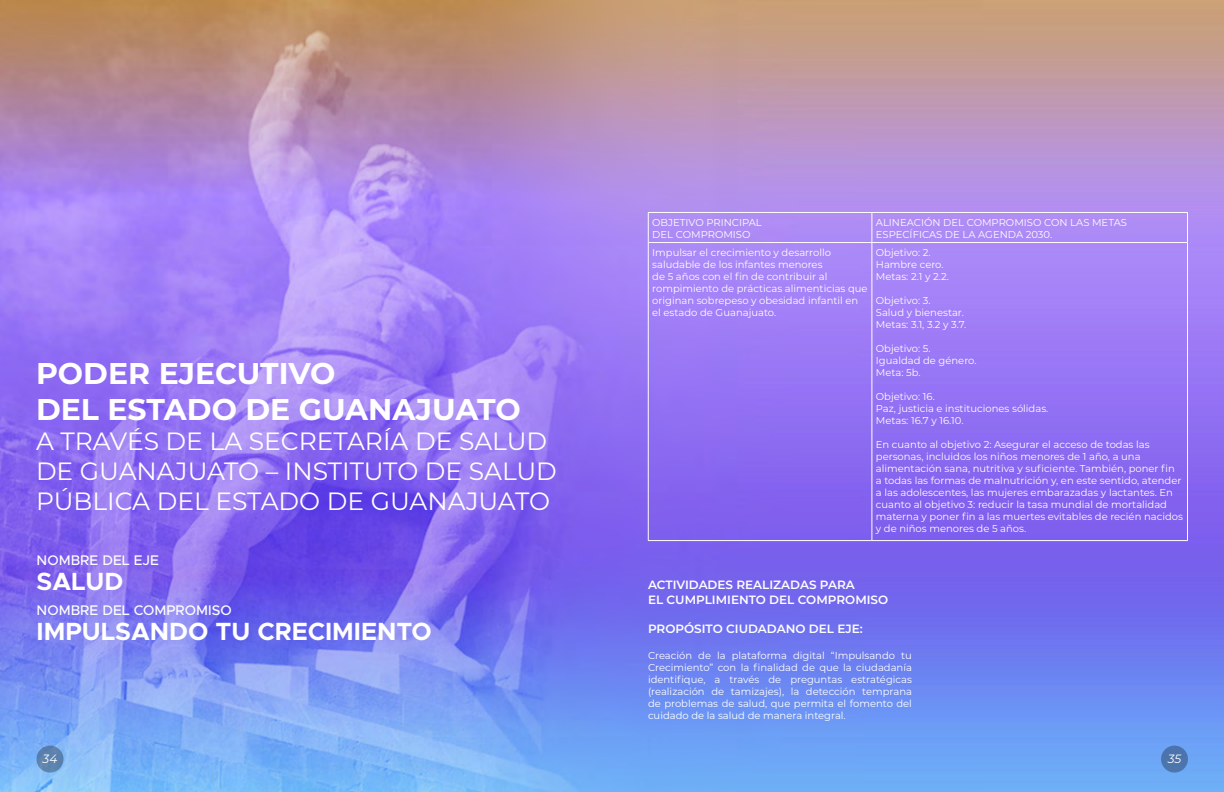
<style>
.page{position:relative;width:1224px;height:792px;background:#fff}
.page>*{position:absolute;margin:0;border:0;box-sizing:border-box;transform-origin:0 0}
.t1{font:700 30px/36px "Montserrat";color:#fff}
.t2{font:25px/30px "Montserrat";color:#fff}
.t3{font:700 25px "Metropolis";color:#fff}
.t4{font:500 14px "Metropolis";color:#fff}
.t5{font:600 12px/14.4px "Montserrat";color:#fff}
.t6{font:italic 12px "Montserrat";color:#fff}
.t7{font:10px/12px "Montserrat";color:#fff}
</style>
<div class="page">
<img style="left:0;top:0;width:1224px;height:792px">
<div style="left:37px;top:746px;width:26px;height:27px;background:#5d83ae;border-radius:50%"></div>
<div style="left:1161px;top:746px;width:27px;height:27px;background:#4c74ad;border-radius:50%"></div>
<hr style="left:1187px;top:243px;width:1px;height:297px;background:#fff">
<hr style="left:872px;top:540px;width:316px;height:1px;background:#fff">
<hr style="left:872px;top:212px;width:316px;height:1px;background:#fff">
<hr style="left:1187px;top:213px;width:1px;height:30px;background:#fff">
<hr style="left:649px;top:242px;width:223px;height:1px;background:#fff">
<hr style="left:872px;top:242px;width:315px;height:1px;background:#fff">
<hr style="left:648px;top:212px;width:224px;height:1px;background:#fff">
<hr style="left:648px;top:213px;width:1px;height:30px;background:#fff">
<hr style="left:648px;top:243px;width:1px;height:297px;background:#fff">
<hr style="left:648px;top:540px;width:224px;height:1px;background:#fff">
<svg style="left:871px;top:213px;width:1px;height:29px"></svg>
<hr style="left:871px;top:243px;width:1px;height:297px;background:#fff">
<h1 class="t1" style="left:36px;top:354px;width:486px">PODER EJECUTIVO<br>DEL ESTADO DE GUANAJUATO</h1>
<h2 class="t2" style="left:36px;top:426px;width:522px">A TRAVÉS DE LA SECRETARÍA DE SALUD<br>DE GUANAJUATO – INSTITUTO DE SALUD<br>PÚBLICA DEL ESTADO DE GUANAJUATO</h2>
<h3 class="t4" style="left:37px;top:551px;width:124px">NOMBRE DEL EJE</h3>
<h2 class="t3" style="left:37px;top:566px;width:88px">SALUD</h2>
<h3 class="t4" style="left:37px;top:601px;width:197px">NOMBRE DEL COMPROMISO</h3>
<h2 class="t3" style="left:37px;top:616px;width:397px">IMPULSANDO TU CRECIMIENTO</h2>
<p class="t7" style="left:652px;top:216px;width:111px">OBJETIVO PRINCIPAL<br>DEL COMPROMISO</p>
<p class="t7" style="left:876px;top:216px;width:253px">ALINEACIÓN DEL COMPROMISO CON LAS METAS<br>ESPECÍFICAS DE LA AGENDA 2030.</p>
<p class="t7" style="left:652px;top:246px;width:217px">Impulsar el crecimiento y desarrollo saludable de los infantes menores<br>de 5 años con el fin de contribuir al rompimiento de prácticas alimenticias que originan sobrepeso y obesidad infantil en el estado de Guanajuato.</p>
<p class="t7" style="left:876px;top:246px;width:75px">Objetivo: 2.<br>Hambre cero.<br>Metas: 2.1 y 2.2.</p>
<p class="t7" style="left:876px;top:294px;width:92px">Objetivo: 3.<br>Salud y bienestar.<br>Metas: 3.1, 3.2 y 3.7.</p>
<p class="t7" style="left:876px;top:342px;width:102px">Objetivo: 5.<br>Igualdad de género.<br>Meta: 5b.</p>
<p class="t7" style="left:876px;top:390px;width:174px">Objetivo: 16.<br>Paz, justicia e instituciones sólidas.<br>Metas: 16.7 y 16.10.</p>
<p class="t7" style="left:876px;top:438px;width:309px">En cuanto al objetivo 2: Asegurar el acceso de todas las personas, incluidos los niños menores de 1 año, a una alimentación sana, nutritiva y suficiente. También, poner fin a todas las formas de malnutrición y, en este sentido, atender a las adolescentes, las mujeres embarazadas y lactantes. En cuanto al objetivo 3: reducir la tasa mundial de mortalidad materna y poner fin a las muertes evitables de recién nacidos y de niños menores de 5 años.</p>
<p class="t5" style="left:648px;top:577px;width:242px">ACTIVIDADES REALIZADAS PARA<br>EL CUMPLIMIENTO DEL COMPROMISO</p>
<p class="t5" style="left:648px;top:621px;width:216px">PROPÓSITO CIUDADANO DEL EJE:</p>
<p class="t7" style="left:648px;top:649px;width:266px;text-align:justify">Creación de la plataforma digital “Impulsando tu Crecimiento” con la finalidad de que la ciudadanía identifique, a través de preguntas estratégicas (realización de tamizajes), la detección temprana de problemas de salud, que permita el fomento del cuidado de la salud de manera integral.</p>
<p class="t6" style="left:43px;top:750px;width:16px">34</p>
<p class="t6" style="left:1168px;top:751px;width:15px">35</p>
</div>
